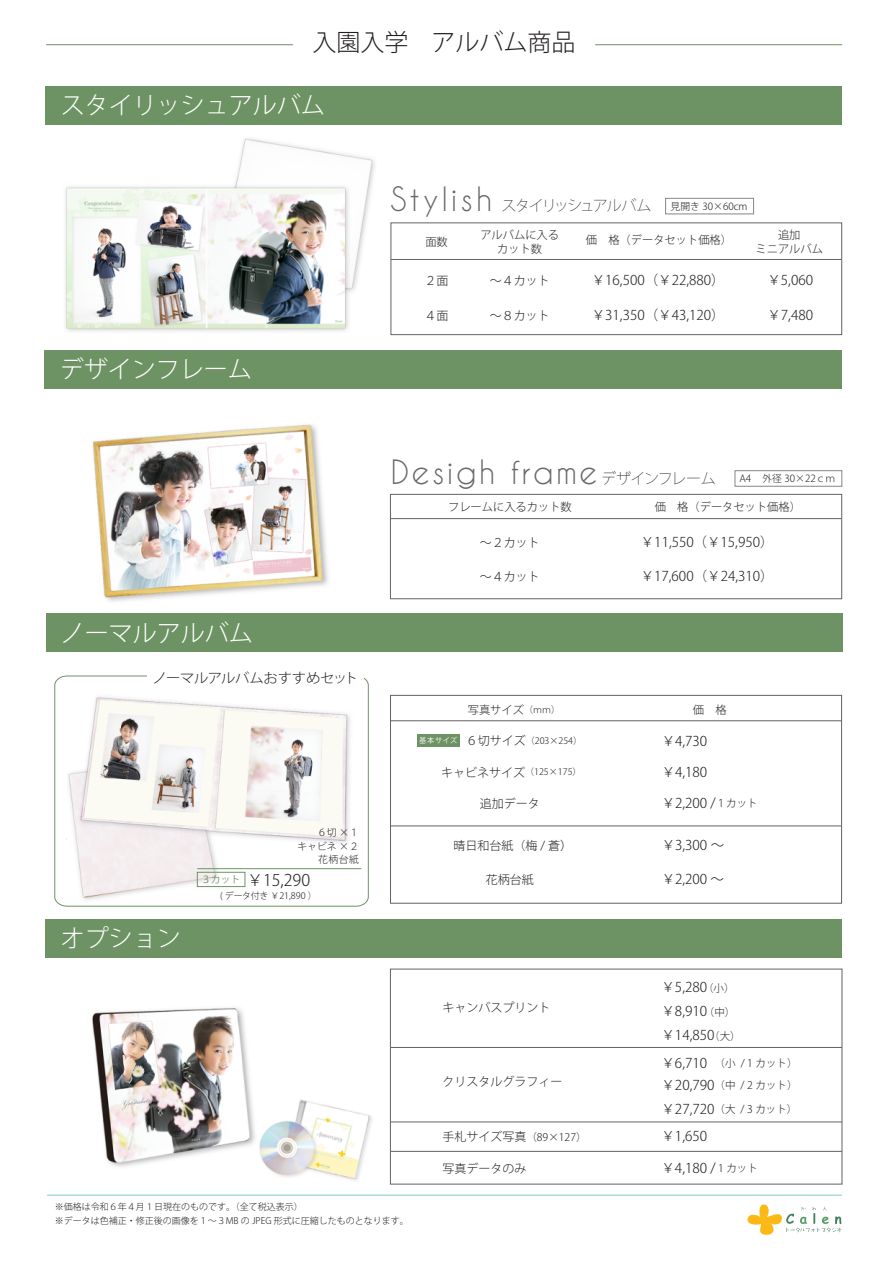
<style>
.page{position:relative;width:893px;height:1263px;background:#fff}
.page>*{position:absolute;margin:0;border:0;box-sizing:border-box;transform-origin:0 0}
.t1{font:31.5px "Caviar Dreams";letter-spacing:.075em;color:#68686b}
.t2{font:300 24px "Koz Go Pr 6 N";color:#fff}
.t3{font:300 24px "Koz Go Pr 6 N";color:#231f20}
.t4{font:300 16.05px "Koz Go Pr 6 N";color:#231f20}
.t5{font:200 15px "Koz Go Pr 6 N";letter-spacing:-.1em;color:#231f20}
.t6{font:300 13.5px "Koz Go Pr 6 N";color:#231f20}
.t7{font:300 13.5px "Koz Go Pr 6 N";letter-spacing:-.02em;color:#231f20;scale:1.06 1}
.t8{font:300 12px "Koz Go Pr 6 N";color:#231f20}
.t9{font:300 11.25px/13.5px "Koz Go Pr 6 N";color:#231f20;text-align:center}
.t10{font:300 10.5px "Koz Go Pr 6 N";color:#231f20}
.t11{font:300 9.9px/13.5px "Koz Go Pr 6 N";color:#231f20;text-align:right}
.t12{font:9.9px "Koz Go Pr 6 N";color:#6d9364}
.t13{font:300 9px/13.5px "Koz Go Pr 6 N";color:#231f20}
.s1{font-family:"Caviar Dreams";font-weight:400;font-size:31.5px;color:#68686b}
.s2{font-family:"Koz Go Pr 6 N";font-weight:200;font-size:15px;color:#231f20}
.s3{font-size:9px}
.s4{font-weight:400;font-size:7.2px;color:#fff}
.s5{font-size:12px}
.s6{font-size:10.5px}
.s7{font-weight:400}
.s8{font-size:13.5px}
</style>
<div class="page">
<img style="left:44px;top:44px;width:799px;height:1186px">
<div style="left:390px;top:695px;width:452px;height:208px;background:#fff;border:1px solid #636366"></div>
<div style="left:46px;top:86px;width:796px;height:38px;background:#6d9364"></div>
<div style="left:391px;top:223px;width:451px;height:112px;background:#fff;border:1px solid #636366"></div>
<hr style="left:391px;top:259px;width:451px;height:1px;background:#636366">
<svg style="left:747px;top:1201px;width:94px;height:34px"></svg>
<div style="left:665px;top:198px;width:89px;height:16px;border:1px solid #858689"></div>
<hr style="left:390px;top:720px;width:452px;height:1px;background:#636366">
<hr style="left:390px;top:826px;width:452px;height:1px;background:#636366">
<div style="left:390px;top:969px;width:452px;height:215px;background:#fff"></div>
<hr style="left:390px;top:1122px;width:452px;height:1px;background:#636366">
<hr style="left:390px;top:1151px;width:452px;height:1px;background:#636366">
<hr style="left:390px;top:1047px;width:452px;height:1px;background:#636366">
<hr style="left:47px;top:1195px;width:795px;height:1px;background:#7dccc4">
<div style="left:302px;top:36px;width:283px;height:22px;background:#fff"></div>
<div style="left:46px;top:613px;width:796px;height:38px;background:#6d9364"></div>
<div style="left:46px;top:919px;width:796px;height:38px;background:#6d9364"></div>
<div style="left:417px;top:734px;width:43px;height:13px;background:#6d9364"></div>
<div style="left:45px;top:350px;width:797px;height:39px;background:#6d9364"></div>
<div style="left:390px;top:494px;width:452px;height:105px;background:#fff;border:1px solid #636366"></div>
<hr style="left:390px;top:518px;width:452px;height:1px;background:#636366">
<div style="left:735px;top:470px;width:107px;height:16px;border:1px solid #858689"></div>
<svg style="left:54px;top:675px;width:315px;height:232px"></svg>
<div style="left:147px;top:667px;width:216px;height:21px;background:#fff"></div>
<hr style="left:46px;top:44px;width:247px;height:1px;background:#6d9364">
<hr style="left:595px;top:44px;width:247px;height:1px;background:#6d9364">
<h2 class="t3" style="left:312px;top:29px;width:265px">入園入学 アルバム商品</h2>
<h2 class="t2" style="left:61px;top:92px;width:266px">スタイリッシュアルバム</h2>
<h2 class="t2" style="left:60px;top:356px;width:193px">デザインフレーム</h2>
<h2 class="t2" style="left:61px;top:620px;width:194px">ノーマルアルバム</h2>
<p class="t7" style="left:153px;top:670px;width:195px">ノーマルアルバムおすすめセット</p>
<p class="t12" style="left:201px;top:874px;width:41px">３カット</p>
<p class="t11" style="left:297px;top:826px;width:63px">６切 ×１<br>キャビネ ×２花柄台紙</p>
<p class="t4" style="left:247px;top:871px;width:65px">￥15,290</p>
<h2 class="t2" style="left:61px;top:925px;width:122px">オプション</h2>
<p class="t13" style="left:220px;top:889px;width:98px">( データ付き ￥21,890 ）</p>
<p class="t5" style="left:390px;top:197px;width:263px"><span class="s1">Stylish</span> スタイリッシュアルバム</p>
<p class="t11" style="left:670px;top:200px;width:79px">見開き 30×60cm</p>
<p class="t9" style="left:425px;top:236px;width:24px">面数</p>
<p class="t9" style="left:480px;top:229px;width:80px">アルバムに入るカット数</p>
<p class="t9" style="left:586px;top:233px;width:148px">価　格（データセット価格）</p>
<p class="t9" style="left:756px;top:229px;width:69px">追加<br>ミニアルバム</p>
<p class="t8" style="left:425px;top:273px;width:25px">２面</p>
<p class="t8" style="left:490px;top:273px;width:61px">～４カット</p>
<p class="t6" style="left:592px;top:272px;width:135px">￥16,500（￥22,880）</p>
<p class="t6" style="left:767px;top:272px;width:47px">￥5,060</p>
<p class="t8" style="left:425px;top:308px;width:25px">４面</p>
<p class="t8" style="left:490px;top:308px;width:61px">～８カット</p>
<p class="t6" style="left:592px;top:307px;width:135px">￥31,350（￥43,120）</p>
<p class="t6" style="left:767px;top:307px;width:47px">￥7,480</p>
<h1 class="t1" style="left:391px;top:453px;width:326px">Desigh frame <span class="s2">デザインフレーム</span></h1>
<p class="t11" style="left:739px;top:472px;width:98px">A4　 外径 30×22ｃｍ</p>
<p class="t9" style="left:448px;top:500px;width:125px">フレームに入るカット数</p>
<p class="t9" style="left:655px;top:500px;width:148px">価　格（データセット価格）</p>
<p class="t8" style="left:480px;top:535px;width:61px">～２カット</p>
<p class="t6" style="left:641px;top:534px;width:134px">￥11,550 （￥15,950）</p>
<p class="t8" style="left:480px;top:569px;width:61px">～４カット</p>
<p class="t6" style="left:641px;top:568px;width:135px">￥17,600（￥24,310）</p>
<p class="t9" style="left:468px;top:703px;width:94px">写真サイズ<span class="s3">（ｍｍ）</span></p>
<p class="t9" style="left:693px;top:703px;width:35px">価　格</p>
<p class="t13" style="left:419px;top:734px;width:164px"><span class="s4">基本サイズ</span> <span class="s5">６切サイズ</span>（203×254）</p>
<p class="t6" style="left:662px;top:733px;width:47px">￥4,730</p>
<p class="t13" style="left:441px;top:766px;width:142px"><span class="s5">キャビネサイズ</span>（125×175）</p>
<p class="t6" style="left:662px;top:764px;width:47px">￥4,180</p>
<p class="t8" style="left:480px;top:796px;width:61px">追加データ</p>
<p class="t6" style="left:662px;top:795px;width:98px">￥2,200 /<span class="s6">１カット</span></p>
<p class="t8" style="left:454px;top:838px;width:120px">晴日和台紙（梅 / 蒼<span class="s7">）</span></p>
<p class="t6" style="left:662px;top:837px;width:64px">￥3,300 ～</p>
<p class="t8" style="left:486px;top:872px;width:49px">花柄台紙</p>
<p class="t6" style="left:662px;top:871px;width:64px">￥2,200 ～</p>
<p class="t8" style="left:442px;top:1001px;width:109px">キャンバスプリント</p>
<p class="t6" style="left:661px;top:979px;width:75px">￥5,280<span class="s6">（小）</span></p>
<p class="t6" style="left:661px;top:1027px;width:81px">￥14,850<span class="s6">（大）</span></p>
<p class="t6" style="left:661px;top:1003px;width:75px">￥8,910<span class="s6">（中）</span></p>
<p class="t8" style="left:442px;top:1075px;width:121px">クリスタルグラフィー</p>
<p class="t10" style="left:661px;top:1057px;width:138px"><span class="s8">￥6,710</span> （小 / 1 カット）</p>
<p class="t10" style="left:661px;top:1103px;width:137px"><span class="s8">￥27,720</span>（大 / 3 カット）</p>
<p class="t10" style="left:661px;top:1079px;width:138px"><span class="s8">￥20,790</span>（中 / 2 カット）</p>
<p class="t10" style="left:442px;top:1131px;width:146px"><span class="s5">手札サイズ写真</span>（89×127）</p>
<p class="t8" style="left:442px;top:1161px;width:85px">写真データのみ</p>
<p class="t6" style="left:661px;top:1129px;width:47px">￥1,650</p>
<p class="t6" style="left:661px;top:1160px;width:98px">￥4,180 / <span class="s6">1 カット</span></p>
<p class="t13" style="left:55px;top:1200px;width:356px">※価格は令和６年４月 1 日現在のものです。（全て税込表示）<br>※データは色補正・修正後の画像を１～３MB の JPEG 形式に圧縮したものとなります。</p>
</div>
